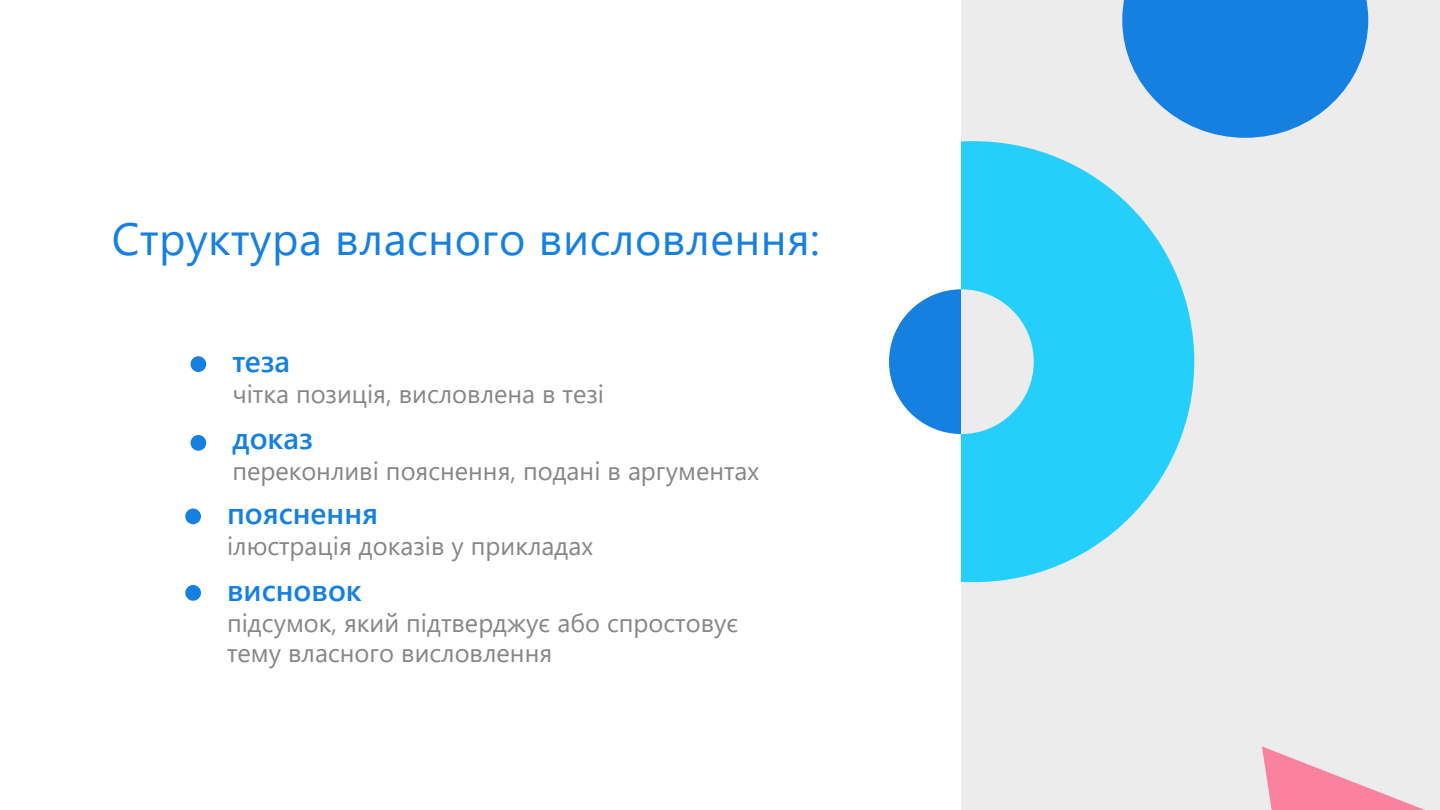
<style>
.page{position:relative;width:1440px;height:810px;background:#fff}
.page>*{position:absolute;margin:0;border:0;box-sizing:border-box;transform-origin:0 0}
.t1{font:45px "Segoe UI";letter-spacing:.01em;color:#1680e1}
.t2{font:600 30px "Segoe UI";color:#1680e1}
.t3{font:25.5px/30.6px "Segoe UI";color:#868686}
</style>
<div class="page">
<div style="left:1px;top:0;width:1439px;height:810px;background:#ececec"></div>
<div style="left:0;top:0;width:961px;height:810px;background:#fff"></div>
<div style="left:190px;top:435px;width:16px;height:16px;background:#1680e1;border-radius:50%"></div>
<div style="left:185px;top:508px;width:16px;height:16px;background:#1680e1;border-radius:50%"></div>
<div style="left:190px;top:356px;width:16px;height:16px;background:#1680e1;border-radius:50%"></div>
<div style="left:185px;top:585px;width:16px;height:16px;background:#1680e1;border-radius:50%"></div>
<svg style="left:1122px;top:0;width:246px;height:138px"></svg>
<svg style="left:1262px;top:746px;width:163px;height:64px"></svg>
<svg style="left:889px;top:289px;width:72px;height:145px"></svg>
<svg style="left:961px;top:141px;width:233px;height:441px;fill:#24cffc"></svg>
<p class="t1" style="left:112px;top:196px;width:710px">Структура власного висловлення:</p>
<p class="t2" style="left:232px;top:333px;width:59px">теза</p>
<p class="t3" style="left:232px;top:376px;width:373px">чітка позиція, висловлена в тезі</p>
<p class="t2" style="left:232px;top:411px;width:82px">доказ</p>
<p class="t3" style="left:232px;top:453px;width:528px">переконливі пояснення, подані в аргументах</p>
<p class="t2" style="left:227px;top:486px;width:153px">пояснення</p>
<p class="t3" style="left:227px;top:528px;width:368px">ілюстрація доказів у прикладах</p>
<p class="t2" style="left:227px;top:562px;width:136px">висновок</p>
<p class="t3" style="left:227px;top:605px;width:513px">підсумок, який підтверджує або спростовує тему власного висловлення</p>
</div>
